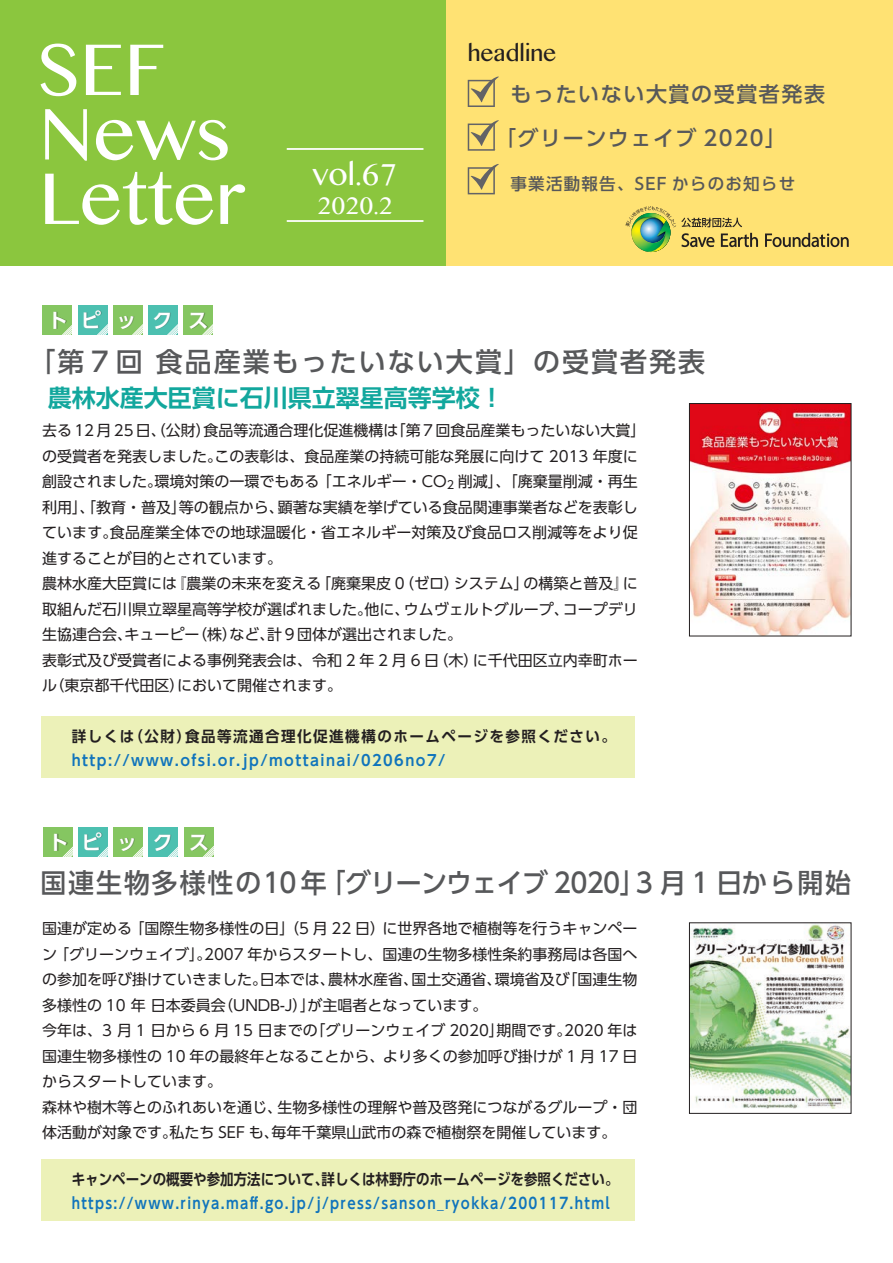
<style>
.page{position:relative;width:893px;height:1263px;background:#fff}
.page>*{position:absolute;margin:0;border:0;box-sizing:border-box;transform-origin:0 0}
.t1{font:87px/64.5px "Khmer MN";color:#fff}
.t2{font:36px "Khmer MN";color:#fff}
.t3{font:28.5px "Khmer MN";color:#fff}
.t4{font:500 27px "UD Shin Go Pro";letter-spacing:-.025em;color:#57585a;scale:.96 1}
.t5{font:500 27px "UD Shin Go Pro";letter-spacing:.075em;color:#57585a}
.t6{font:27px "Khmer MN";color:#231f20}
.t7{font:700 24px "UD Shin Go Pro De";color:#12a79d}
.t8{font:500 21px/43.7px "UD Shin Go Pro";letter-spacing:.075em;color:#57585a}
.t9{font:700 20.1px "UD Shin Go Pro De";letter-spacing:.78em;color:#fff}
.t10{font:500 16.5px "UD Shin Go Pro";letter-spacing:.075em;color:#57585a}
.t11{font:700 15.3px "UD Shin Go Pro De";letter-spacing:.1em;color:#1074bc;scale:.88 1}
.t12{font:700 15.3px "UD Shin Go Pro De";color:#231f20;scale:.88 1}
.t13{font:15px/25.5px "UD Shin Go Pro";color:#231f20}
.t14{font:700 15px "UD Shin Go Pro De";letter-spacing:.1em;color:#1074bc}
.t15{font:700 15px "UD Shin Go Pro De";letter-spacing:.1em;color:#231f20}
</style>
<div class="page">
<div style="left:41px;top:716px;width:594px;height:62px;background:#ecf1b8"></div>
<div style="left:41px;top:1159px;width:594px;height:62px;background:#ecf1b8"></div>
<div style="left:0;top:0;width:447px;height:265px;background:#8bc63e"></div>
<hr style="left:287px;top:220px;width:136px;height:2px;background:#fff">
<hr style="left:287px;top:148px;width:136px;height:2px;background:#fff">
<div style="left:43px;top:827px;width:30px;height:30px;background:#85c661"></div>
<div style="left:78px;top:827px;width:30px;height:30px;background:#4cc0b0"></div>
<div style="left:113px;top:827px;width:30px;height:30px;background:#85c661"></div>
<div style="left:148px;top:827px;width:30px;height:30px;background:#4cc0b0"></div>
<div style="left:184px;top:827px;width:29px;height:30px;background:#85c661"></div>
<svg style="left:62px;top:846px;width:11px;height:11px"></svg>
<svg style="left:97px;top:846px;width:11px;height:11px"></svg>
<svg style="left:132px;top:846px;width:11px;height:11px"></svg>
<svg style="left:167px;top:846px;width:11px;height:11px"></svg>
<svg style="left:203px;top:847px;width:10px;height:10px"></svg>
<div style="left:447px;top:0;width:446px;height:266px;background:#ffe273"></div>
<svg style="left:765px;top:233px;width:84px;height:14px"></svg>
<svg style="left:625px;top:206px;width:133px;height:46px"></svg>
<svg style="left:468px;top:76px;width:31px;height:31px"></svg>
<svg style="left:468px;top:120px;width:31px;height:31px"></svg>
<svg style="left:468px;top:164px;width:31px;height:30px"></svg>
<div style="left:43px;top:305px;width:29px;height:30px;background:#85c661"></div>
<div style="left:78px;top:305px;width:29px;height:30px;background:#4cc0b0"></div>
<div style="left:113px;top:305px;width:30px;height:30px;background:#85c661"></div>
<div style="left:148px;top:305px;width:30px;height:30px;background:#4cc0b0"></div>
<div style="left:183px;top:305px;width:30px;height:30px;background:#85c661"></div>
<svg style="left:62px;top:325px;width:10px;height:10px"></svg>
<svg style="left:97px;top:325px;width:10px;height:10px"></svg>
<svg style="left:132px;top:325px;width:10px;height:10px"></svg>
<svg style="left:167px;top:324px;width:11px;height:11px"></svg>
<svg style="left:202px;top:324px;width:11px;height:11px"></svg>
<img style="left:691px;top:405px;width:158px;height:229px">
<div style="left:689px;top:403px;width:162px;height:233px;border:1px solid #231f20"></div>
<img style="left:689px;top:922px;width:162px;height:186px">
<h1 class="t1" style="left:39px;top:33px;width:208px">SEF<br>News<br>Letter</h1>
<h3 class="t9" style="left:48px;top:304px;width:162px">トピックス</h3>
<h2 class="t2" style="left:312px;top:151px;width:86px">vol.67</h2>
<h3 class="t3" style="left:318px;top:187px;width:77px">2020.2</h3>
<h3 class="t6" style="left:468px;top:36px;width:90px">headline</h3>
<h3 class="t8" style="left:495px;top:72px;width:332px;text-indent:16px">もったいない大賞の受賞者発表「グリーンウェイブ 2020」</h3>
<p class="t10" style="left:511px;top:170px;width:286px">事業活動報告、SEF からのお知らせ</p>
<h3 class="t5" style="left:29px;top:340px;width:678px">「第７回 食品産業もったいない大賞」の受賞者発表</h3>
<h3 class="t7" style="left:48px;top:379px;width:457px">農林水産大臣賞に石川県立翠星高等学校！</h3>
<p class="t13" style="left:42px;top:417px;width:605px">去る12月25日、（公財）食品等流通合理化促進機構は「第7回食品産業もったいない大賞」の受賞者を発表しました。この表彰は、食品産業の持続可能な発展に向けて 2013 年度に創設されました。環境対策の一環でもある「エネルギー・CO<sub>2</sub> 削減」、「廃棄量削減・再生利用」、「教育・普及」等の観点から、顕著な実績を挙げている食品関連事業者などを表彰しています。食品産業全体での地球温暖化・省エネルギー対策及び食品ロス削減等をより促進することが目的とされています。<br>農林水産大臣賞には『農業の未来を変える「廃棄果皮 0（ゼロ）システム」の構築と普及』に取組んだ石川県立翠星高等学校が選ばれました。他に、ウムヴェルトグループ、コープデリ生協連合会、キューピー（株）など、計９団体が選出されました。<br>表彰式及び受賞者による事例発表会は、令和 2 年 2 月 6 日（木）に千代田区立内幸町ホール（東京都千代田区）において開催されます。</p>
<p class="t15" style="left:72px;top:724px;width:546px">詳しくは（公財）食品等流通合理化促進機構のホームページを参照ください。</p>
<p class="t14" style="left:72px;top:748px;width:375px">http://www.ofsi.or.jp/mottainai/0206no7/</p>
<h3 class="t9" style="left:48px;top:826px;width:162px">トピックス</h3>
<h3 class="t4" style="left:40px;top:860px;width:846px">国連生物多様性の10 年「グリーンウェイブ 2020」3 月 1 日から開始</h3>
<p class="t13" style="left:42px;top:915px;width:597px">国連が定める「国際生物多様性の日」（5 月 22 日）に世界各地で植樹等を行うキャンペーン「グリーンウェイブ」。2007 年からスタートし、国連の生物多様性条約事務局は各国への参加を呼び掛けていきました。日本では、農林水産省、国土交通省、環境省及び「国連生物多様性の 10 年 日本委員会（UNDB-J）」が主唱者となっています。<br>今年は、3 月 1 日から 6 月 15 日までの「グリーンウェイブ 2020」期間です。2020 年は国連生物多様性の 10 年の最終年となることから、より多くの参加呼び掛けが 1 月 17 日からスタートしています。<br>森林や樹木等とのふれあいを通じ、生物多様性の理解や普及啓発につながるグループ・団体活動が対象です。私たち SEF も、毎年千葉県山武市の森で植樹祭を開催しています。</p>
<p class="t12" style="left:72px;top:1167px;width:623px">キャンペーンの概要や参加方法について、詳しくは林野庁のホームページを参照ください。</p>
<p class="t11" style="left:72px;top:1191px;width:613px">https://www.rinya.maff.go.jp/j/press/sanson_ryokka/200117.html</p>
</div>
